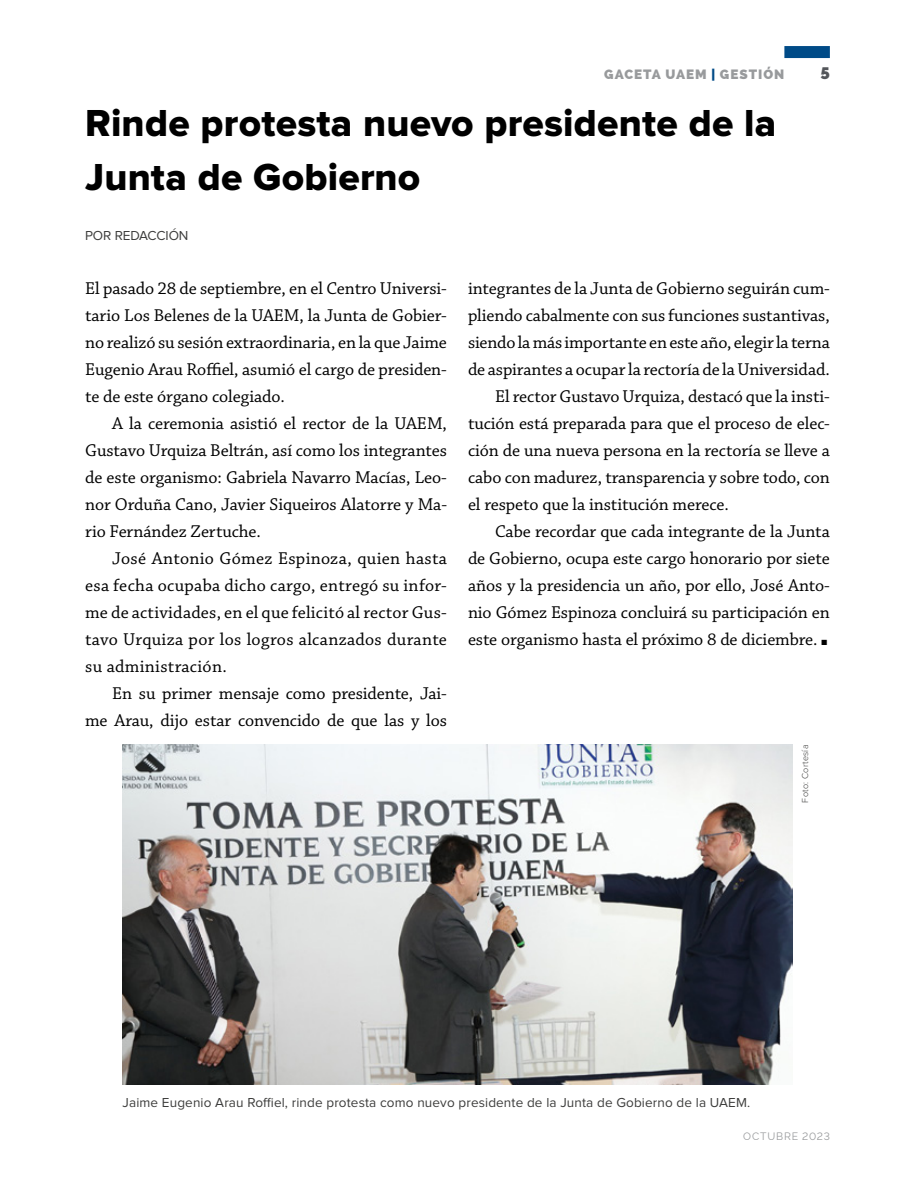
<style>
.page{position:relative;width:915px;height:1191px;background:#fff}
.page>*{position:absolute;margin:0;border:0;box-sizing:border-box;transform-origin:0 0}
.t1{font:39px/54px "Proxima Nova Extrabld";letter-spacing:.005em;color:#000}
.t2{font:18px/27px "Chaparral Pro";letter-spacing:-.005em;color:#000;text-align:justify}
.t3{font:800 16.5px "Raleway";color:#53565a}
.t4{font:13.5px "Proxima Nova";letter-spacing:.01em;color:#3c3c3b}
.t5{font:800 13.5px "Raleway";letter-spacing:.07em;color:#989a9c}
.t6{font:13.5px "Proxima Nova";letter-spacing:-.01em;color:#3c3c3b}
.t7{font:10.5px "Raleway";letter-spacing:.075em;color:#989a9c}
.t8{font:300 9px "Proxima Nova";letter-spacing:.03em;color:#3c3c3b}
.t9{font:7.5px "Zapf Dingbats ITC";color:#000}
.s1{color:#004b87}
</style>
<div class="page">
<div style="left:784px;top:46px;width:45px;height:12px;background:#004b87"></div>
<img style="left:122px;top:744px;width:670px;height:340px">
<p class="t5" style="left:604px;top:67px;width:182px">GACETA UAEM <span class="s1">|</span> GESTIÓN</p>
<p class="t3" style="left:820px;top:64px;width:11px">5</p>
<h1 class="t1" style="left:85px;top:97px;width:692px">Rinde protesta nuevo presidente de la<br>Junta de Gobierno</h1>
<p class="t6" style="left:85px;top:229px;width:105px">POR REDACCIÓN</p>
<p class="t2" style="left:85px;top:276px;width:363px">El pasado 28 de septiembre, en el Centro Universi&shy;tario Los Belenes de la UAEM, la Junta de Gobier&shy;no realizó su sesión extraordinaria, en la que Jaime Eugenio Arau Roffiel, asumió el cargo de presiden&shy;te de este órgano colegiado.</p>
<p class="t2" style="left:85px;top:411px;width:363px;text-indent:27px">A la ceremonia asistió el rector de la UAEM, Gustavo Urquiza Beltrán, así como los integrantes de este organismo: Gabriela Navarro Macías, Leo&shy;nor Orduña Cano, Javier Siqueiros Alatorre y Ma&shy;rio Fernández Zertuche.</p>
<p class="t2" style="left:85px;top:546px;width:363px;text-indent:27px">José Antonio Gómez Espinoza, quien hasta esa fecha ocupaba dicho cargo, entregó su infor&shy;me de actividades, en el que felicitó al rector Gus&shy;tavo Urquiza por los logros alcanzados durante su administración.</p>
<p class="t2" style="left:85px;top:681px;width:363px;text-align:right">En su primer mensaje como presidente, Jai-<br>me Arau, dijo estar convencido de que las y los</p>
<p class="t2" style="left:468px;top:276px;width:363px">integrantes de la Junta de Gobierno seguirán cum-</p>
<p class="t2" style="left:468px;top:303px;width:363px">pliendo cabalmente con sus funciones sustantivas,</p>
<p class="t2" style="left:468px;top:330px;width:363px">siendo la más importante en este año, elegir la terna</p>
<p class="t2" style="left:468px;top:357px;width:363px">de aspirantes a ocupar la rectoría de la Universidad.</p>
<p class="t2" style="left:495px;top:384px;width:336px">El rector Gustavo Urquiza, destacó que la insti-</p>
<p class="t2" style="left:468px;top:411px;width:363px">tución está preparada para que el proceso de elec-</p>
<p class="t2" style="left:468px;top:438px;width:363px">ción de una nueva persona en la rectoría se lleve a</p>
<p class="t2" style="left:468px;top:465px;width:363px">cabo con madurez, transparencia y sobre todo, con</p>
<p class="t2" style="left:468px;top:492px;width:262px">el respeto que la institución merece.</p>
<p class="t2" style="left:495px;top:519px;width:336px">Cabe recordar que cada integrante de la Junta</p>
<p class="t2" style="left:468px;top:546px;width:363px">de Gobierno, ocupa este cargo honorario por siete</p>
<p class="t2" style="left:468px;top:573px;width:363px">años y la presidencia un año, por ello, José Anto-</p>
<p class="t2" style="left:468px;top:600px;width:363px">nio Gómez Espinoza concluirá su participación en</p>
<p class="t2" style="left:468px;top:627px;width:351px">este organismo hasta el próximo 8 de diciembre.</p>
<p class="t9" style="left:821px;top:639px;width:7px">■</p>
<p class="t8" style="left:800px;top:802px;width:59px;rotate:-90deg">Foto: Cortesía</p>
<p class="t4" style="left:122px;top:1096px;width:629px">Jaime Eugenio Arau Roffiel, rinde protesta como nuevo presidente de la Junta de Gobierno de la UAEM.</p>
<p class="t7" style="left:743px;top:1129px;width:88px">OCTUBRE 2023</p>
</div>
